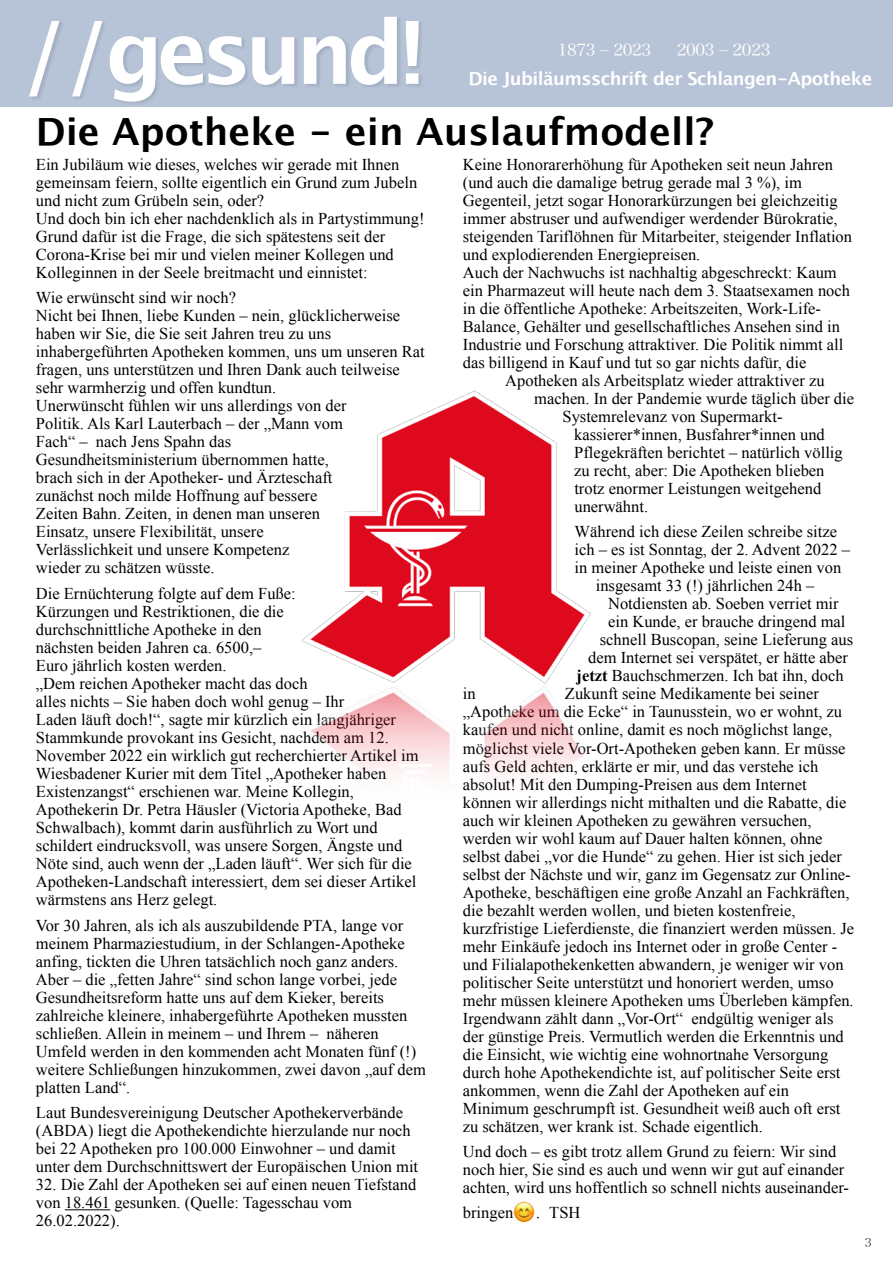
<style>
.page{position:relative;width:893px;height:1263px;background:#fff}
.page>*{position:absolute;margin:0;border:0;box-sizing:border-box;transform-origin:0 0}
.t1{font:700 87px "Lucida Grande";letter-spacing:-.07em;color:#fff}
.t2{font:700 37.5px "Lucida Grande";color:#000}
.t3{font:700 18px "Lucida Grande";letter-spacing:-.03em;color:#fff}
.t4{font:16.5px/18px "Times New Roman";color:#000}
.t5{font:16.5px "Hira Min Pro W3";letter-spacing:-.02em;color:#fff}
.t6{font:12px "Hira Min Pro W3";color:#444}
.s1{font-weight:700}
.s2{font-size:18px}
</style>
<div class="page">
<hr style="left:65px;top:1209px;width:45px;height:1px;background:#000">
<img style="left:516px;top:1204px;width:19px;height:18px">
<div style="left:0;top:0;width:892px;height:106px;background:#b7c3d6"></div>
<img style="left:302px;top:391px;width:289px;height:382px">
<svg style="left:513px;top:1201px;width:17px;height:17px"></svg>
<h1 class="t1" style="left:20px;top:-18px;width:408px">//gesund!</h1>
<p class="t5" style="left:558px;top:36px;width:95px">1873 ‒ 2023</p>
<p class="t5" style="left:677px;top:36px;width:95px">2003 ‒ 2023</p>
<p class="t3" style="left:468px;top:64px;width:405px">Die Jubiläumsschrift der Schlangen-Apotheke</p>
<h2 class="t2" style="left:36px;top:101px;width:680px">Die Apotheke - ein Auslaufmodell?</h2>
<p class="t4" style="left:36px;top:155px;width:390px">Ein Jubiläum wie dieses, welches wir gerade mit Ihnen gemeinsam feiern, sollte eigentlich ein Grund zum Jubeln und nicht zum Grübeln sein, oder?<br>Und doch bin ich eher nachdenklich als in Partystimmung!<br>Grund dafür ist die Frage, die sich spätestens seit der Corona-Krise bei mir und vielen meiner Kollegen und Kolleginnen in der Seele breitmacht und einnistet:</p>
<p class="t4" style="left:36px;top:289px;width:390px">Wie erwünscht sind wir noch?<br>Nicht bei Ihnen, liebe Kunden – nein, glücklicherweise haben wir Sie, die Sie seit Jahren treu zu uns inhabergeführten Apotheken kommen, uns um unseren Rat fragen, uns unterstützen und Ihren Dank auch teilweise sehr warmherzig und offen kundtun.<br>Unerwünscht fühlen wir uns allerdings von der<br>Politik. Als Karl Lauterbach – der „Mann vom<br>Fach“ – nach Jens Spahn das<br>Gesundheitsministerium übernommen hatte,<br>brach sich in der Apotheker- und Ärzteschaft<br>zunächst noch milde Hoffnung auf bessere<br>Zeiten Bahn. Zeiten, in denen man unseren<br>Einsatz, unsere Flexibilität, unsere<br>Verlässlichkeit und unsere Kompetenz<br>wieder zu schätzen wüsste.</p>
<p class="t4" style="left:36px;top:584px;width:384px">Die Ernüchterung folgte auf dem Fuße:<br>Kürzungen und Restriktionen, die die<br>durchschnittliche Apotheke in den<br>nächsten beiden Jahren ca. 6500,–<br>Euro jährlich kosten werden.<br>„Dem reichen Apotheker macht das doch<br>alles nichts – Sie haben doch wohl genug – Ihr<br>Laden läuft doch!“, sagte mir kürzlich ein langjähriger Stammkunde provokant ins Gesicht, nachdem am 12.<br>November 2022 ein wirklich gut recherchierter Artikel im Wiesbadener Kurier mit dem Titel „Apotheker haben Existenzangst“ erschienen war. Meine Kollegin, Apothekerin Dr. Petra Häusler (Victoria Apotheke, Bad Schwalbach), kommt darin ausführlich zu Wort und schildert eindrucksvoll, was unsere Sorgen, Ängste und Nöte sind, auch wenn der „Laden läuft“. Wer sich für die Apotheken-Landschaft interessiert, dem sei dieser Artikel wärmstens ans Herz gelegt.</p>
<p class="t4" style="left:36px;top:916px;width:391px">Vor 30 Jahren, als ich als auszubildende PTA, lange vor meinem Pharmaziestudium, in der Schlangen-Apotheke anfing, tickten die Uhren tatsächlich noch ganz anders.<br>Aber – die „fetten Jahre“ sind schon lange vorbei, jede Gesundheitsreform hatte uns auf dem Kieker, bereits zahlreiche kleinere, inhabergeführte Apotheken mussten schließen. Allein in meinem – und Ihrem – näheren Umfeld werden in den kommenden acht Monaten fünf (!) weitere Schließungen hinzukommen, zwei davon „auf dem platten Land“.</p>
<p class="t4" style="left:36px;top:1103px;width:384px">Laut Bundesvereinigung Deutscher Apothekerverbände (ABDA) liegt die Apothekendichte hierzulande nur noch bei 22 Apotheken pro 100.000 Einwohner – und damit unter dem Durchschnittswert der Europäischen Union mit</p>
<p class="t4" style="left:36px;top:1175px;width:382px">32. Die Zahl der Apotheken sei auf einen neuen Tiefstand von 18.461 gesunken. (Quelle: Tagesschau vom<br>26.02.2022).</p>
<p class="t4" style="left:463px;top:155px;width:372px">Keine Honorarerhöhung für Apotheken seit neun Jahren</p>
<p class="t4" style="left:463px;top:173px;width:341px">(und auch die damalige betrug gerade mal 3 %), im</p>
<p class="t4" style="left:463px;top:191px;width:376px">Gegenteil, jetzt sogar Honorarkürzungen bei gleichzeitig</p>
<p class="t4" style="left:463px;top:209px;width:376px">immer abstruser und aufwendiger werdender Bürokratie,</p>
<p class="t4" style="left:463px;top:227px;width:391px">steigenden Tariflöhnen für Mitarbeiter, steigender Inflation</p>
<p class="t4" style="left:463px;top:245px;width:239px">und explodierenden Energiepreisen.</p>
<p class="t4" style="left:463px;top:263px;width:375px">Auch der Nachwuchs ist nachhaltig abgeschreckt: Kaum</p>
<p class="t4" style="left:463px;top:281px;width:389px">ein Pharmazeut will heute nach dem 3. Staatsexamen noch</p>
<p class="t4" style="left:463px;top:299px;width:360px">in die öffentliche Apotheke: Arbeitszeiten, Work-Life-</p>
<p class="t4" style="left:463px;top:317px;width:379px">Balance, Gehälter und gesellschaftliches Ansehen sind in</p>
<p class="t4" style="left:463px;top:335px;width:382px">Industrie und Forschung attraktiver. Die Politik nimmt all</p>
<p class="t4" style="left:463px;top:353px;width:345px">das billigend in Kauf und tut so gar nichts dafür, die</p>
<p class="t4" style="left:505px;top:371px;width:321px">Apotheken als Arbeitsplatz wieder attraktiver zu</p>
<p class="t4" style="left:534px;top:389px;width:321px">machen. In der Pandemie wurde täglich über die</p>
<p class="t4" style="left:562px;top:407px;width:221px">Systemrelevanz von Supermarkt-</p>
<p class="t4" style="left:574px;top:425px;width:252px">kassierer*innen, Busfahrer*innen und</p>
<p class="t4" style="left:574px;top:443px;width:270px">Pflegekräften berichtet – natürlich völlig</p>
<p class="t4" style="left:574px;top:461px;width:252px">zu recht, aber: Die Apotheken blieben</p>
<p class="t4" style="left:574px;top:479px;width:248px">trotz enormer Leistungen weitgehend</p>
<p class="t4" style="left:574px;top:497px;width:75px">unerwähnt.</p>
<p class="t4" style="left:574px;top:523px;width:264px">Während ich diese Zeilen schreibe sitze</p>
<p class="t4" style="left:575px;top:541px;width:277px">ich – es ist Sonntag, der 2. Advent 2022 –</p>
<p class="t4" style="left:575px;top:559px;width:268px">in meiner Apotheke und leiste einen von</p>
<p class="t4" style="left:596px;top:577px;width:220px">insgesamt 33 (!) jährlichen 24h –</p>
<p class="t4" style="left:608px;top:595px;width:232px">Notdiensten ab. Soeben verriet mir</p>
<p class="t4" style="left:608px;top:613px;width:239px">ein Kunde, er brauche dringend mal</p>
<p class="t4" style="left:600px;top:631px;width:255px">schnell Buscopan, seine Lieferung aus</p>
<p class="t4" style="left:588px;top:649px;width:261px">dem Internet sei verspätet, er hätte aber</p>
<p class="t4" style="left:577px;top:667px;width:269px"><span class="s1">jetzt</span> Bauchschmerzen. Ich bat ihn, doch</p>
<p class="t4" style="left:463px;top:685px;width:14px">in</p>
<p class="t4" style="left:463px;top:685px;width:393px;text-indent:102px">Zukunft seine Medikamente bei seiner „Apotheke um die Ecke“ in Taunusstein, wo er wohnt, zu kaufen und nicht online, damit es noch möglichst lange, möglichst viele Vor-Ort-Apotheken geben kann. Er müsse aufs Geld achten, erklärte er mir, und das verstehe ich absolut! Mit den Dumping-Preisen aus dem Internet können wir allerdings nicht mithalten und die Rabatte, die auch wir kleinen Apotheken zu gewähren versuchen, werden wir wohl kaum auf Dauer halten können, ohne selbst dabei „vor die Hunde“ zu gehen. Hier ist sich jeder selbst der Nächste und wir, ganz im Gegensatz zur Online-Apotheke, beschäftigen eine große Anzahl an Fachkräften, die bezahlt werden wollen, und bieten kostenfreie, kurzfristige Lieferdienste, die finanziert werden müssen. Je mehr Einkäufe jedoch ins Internet oder in große Center - und Filialapothekenketten abwandern, je weniger wir von politischer Seite unterstützt und honoriert werden, umso mehr müssen kleinere Apotheken ums Überleben kämpfen.<br>Irgendwann zählt dann „Vor-Ort“ endgültig weniger als der günstige Preis. Vermutlich werden die Erkenntnis und die Einsicht, wie wichtig eine wohnortnahe Versorgung durch hohe Apothekendichte ist, auf politischer Seite erst ankommen, wenn die Zahl der Apotheken auf ein Minimum geschrumpft ist. Gesundheit weiß auch oft erst zu schätzen, wer krank ist. Schade eigentlich.</p>
<p class="t4" style="left:463px;top:1142px;width:388px">Und doch – es gibt trotz allem Grund zu feiern: Wir sind noch hier, Sie sind es auch und wenn wir gut auf einander achten, wird uns hoffentlich so schnell nichts auseinander-</p>
<p class="t4" style="left:463px;top:1203px;width:119px">bringen <span class="s2">.</span> TSH</p>
<p class="t6" style="left:865px;top:1232px;width:9px">3</p>
</div>
